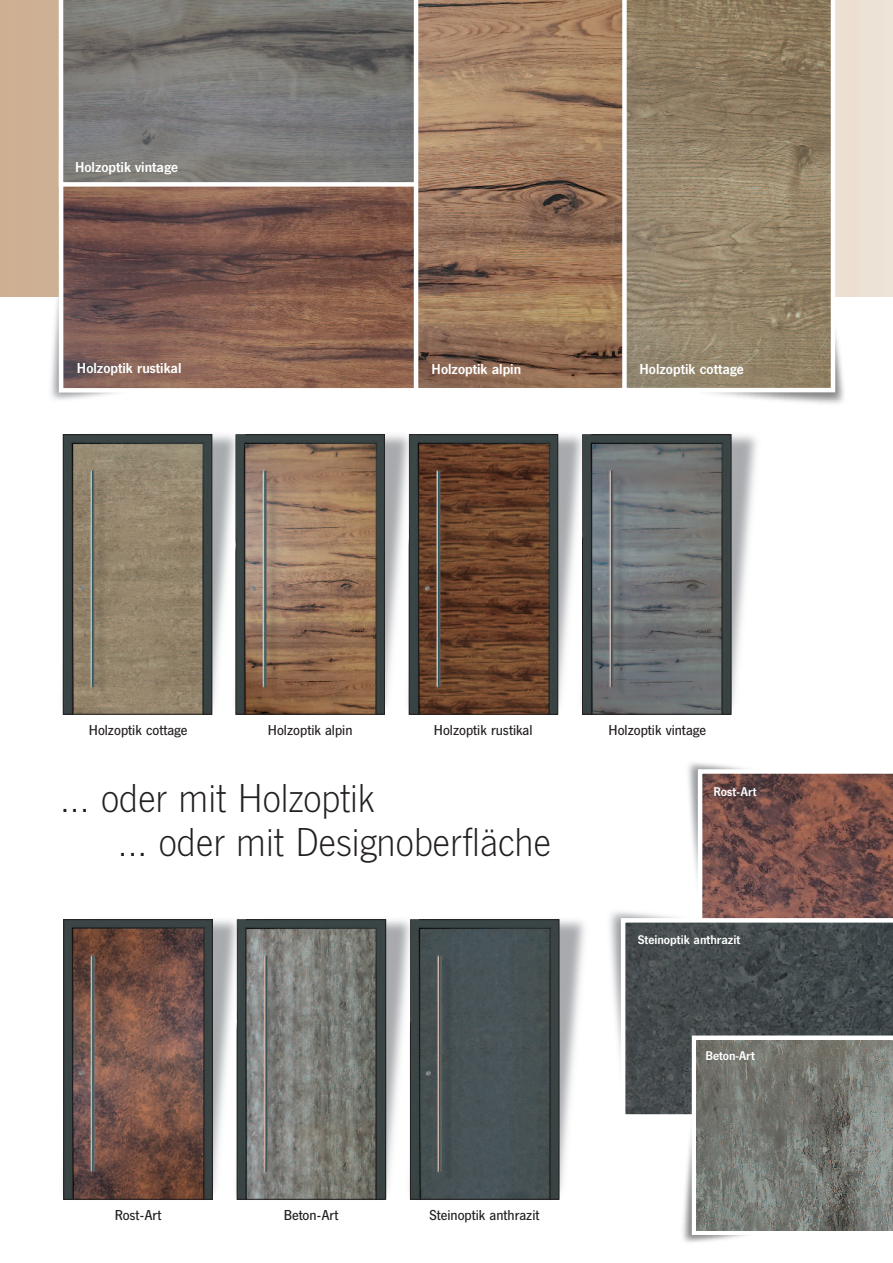
<style>
.page{position:relative;width:893px;height:1263px;background:#fff}
.page>*{position:absolute;margin:0;border:0;box-sizing:border-box;transform-origin:0 0}
.t1{font:300 42px/43.5px "News Got T";color:#231f20}
.t2{font:500 15px "News Got T";color:#231f20}
.t3{font:15px "News Got T Dem";color:#fff}
.t4{font:13.05px "News Got T Dem";color:#fff}
</style>
<div class="page">
<img style="left:51px;top:297px;width:64px;height:103px">
<svg style="left:0;top:0;width:893px;height:297px;background:#ddc8b3"></svg>
<img style="left:609px;top:911px;width:67px;height:148px">
<img style="left:688px;top:763px;width:58px;height:119px">
<svg style="left:698px;top:769px;width:195px;height:149px;background:#7f5954"></svg>
<img style="left:683px;top:1130px;width:65px;height:113px">
<svg style="left:621px;top:918px;width:272px;height:197px;background:#4e5456"></svg>
<svg style="left:692px;top:1035px;width:201px;height:200px"></svg>
<img style="left:696px;top:1040px;width:197px;height:190px">
<img style="left:709px;top:331px;width:135px;height:73px">
<svg style="left:627px;top:0;width:208px;height:392px;background:#96866c"></svg>
<img style="left:64px;top:187px;width:350px;height:201px">
<div style="left:59px;top:164px;width:368px;height:229px;border:4px solid #fff"></div>
<svg style="left:59px;top:0;width:355px;height:187px;background:#7d7b79"></svg>
<svg style="left:414px;top:0;width:213px;height:392px;background:#a07f65"></svg>
<img style="left:419px;top:919px;width:166px;height:281px">
<img style="left:419px;top:921px;width:138px;height:276px">
<div style="left:410px;top:919px;width:149px;height:280px;border:1px solid #231f20"></div>
<img style="left:246px;top:919px;width:173px;height:281px">
<img style="left:410px;top:919px;width:9px;height:102px">
<img style="left:410px;top:920px;width:9px;height:98px">
<img style="left:411px;top:920px;width:8px;height:95px">
<img style="left:246px;top:921px;width:138px;height:276px">
<div style="left:237px;top:919px;width:149px;height:280px;border:1px solid #231f20"></div>
<img style="left:62px;top:919px;width:184px;height:281px">
<img style="left:237px;top:919px;width:9px;height:102px">
<img style="left:237px;top:1015px;width:9px;height:3px">
<img style="left:237px;top:920px;width:9px;height:95px">
<img style="left:66px;top:921px;width:145px;height:276px">
<div style="left:64px;top:919px;width:149px;height:280px;border:1px solid #231f20"></div>
<img style="left:592px;top:434px;width:165px;height:281px">
<img style="left:592px;top:436px;width:137px;height:276px">
<div style="left:582px;top:434px;width:149px;height:280px;border:1px solid #231f20"></div>
<img style="left:418px;top:434px;width:174px;height:281px">
<img style="left:582px;top:434px;width:9px;height:102px">
<img style="left:582px;top:435px;width:9px;height:98px">
<img style="left:583px;top:435px;width:8px;height:95px">
<img style="left:418px;top:436px;width:138px;height:276px">
<div style="left:409px;top:434px;width:149px;height:280px;border:1px solid #231f20"></div>
<img style="left:246px;top:434px;width:172px;height:281px">
<img style="left:409px;top:434px;width:9px;height:102px">
<img style="left:409px;top:530px;width:9px;height:3px">
<img style="left:409px;top:435px;width:9px;height:95px">
<img style="left:246px;top:436px;width:137px;height:276px">
<div style="left:236px;top:434px;width:149px;height:280px;border:1px solid #231f20"></div>
<img style="left:62px;top:434px;width:184px;height:281px">
<img style="left:236px;top:434px;width:9px;height:110px">
<img style="left:236px;top:539px;width:9px;height:3px">
<img style="left:236px;top:435px;width:9px;height:104px">
<img style="left:65px;top:436px;width:145px;height:276px">
<div style="left:63px;top:434px;width:149px;height:280px;border:1px solid #231f20"></div>
<p class="t3" style="left:75px;top:158px;width:105px">Holzoptik vintage</p>
<p class="t3" style="left:77px;top:359px;width:106px">Holzoptik rustikal</p>
<p class="t3" style="left:639px;top:360px;width:106px">Holzoptik cottage</p>
<p class="t3" style="left:432px;top:360px;width:91px">Holzoptik alpin</p>
<p class="t2" style="left:89px;top:721px;width:100px">Holzoptik cottage</p>
<p class="t2" style="left:268px;top:721px;width:86px">Holzoptik alpin</p>
<p class="t2" style="left:434px;top:721px;width:100px">Holzoptik rustikal</p>
<p class="t2" style="left:608px;top:721px;width:99px">Holzoptik vintage</p>
<h1 class="t1" style="left:118px;top:776px;width:435px;text-indent:-58px">... oder mit Holzoptik<br>... oder mit Designoberfläche</h1>
<p class="t4" style="left:713px;top:783px;width:45px">Rost-Art</p>
<p class="t4" style="left:638px;top:931px;width:104px">Steinoptik anthrazit</p>
<p class="t2" style="left:115px;top:1206px;width:48px">Rost-Art</p>
<p class="t2" style="left:284px;top:1206px;width:56px">Beton-Art</p>
<p class="t2" style="left:430px;top:1206px;width:111px">Steinoptik anthrazit</p>
<p class="t4" style="left:705px;top:1048px;width:51px">Beton-Art</p>
</div>
